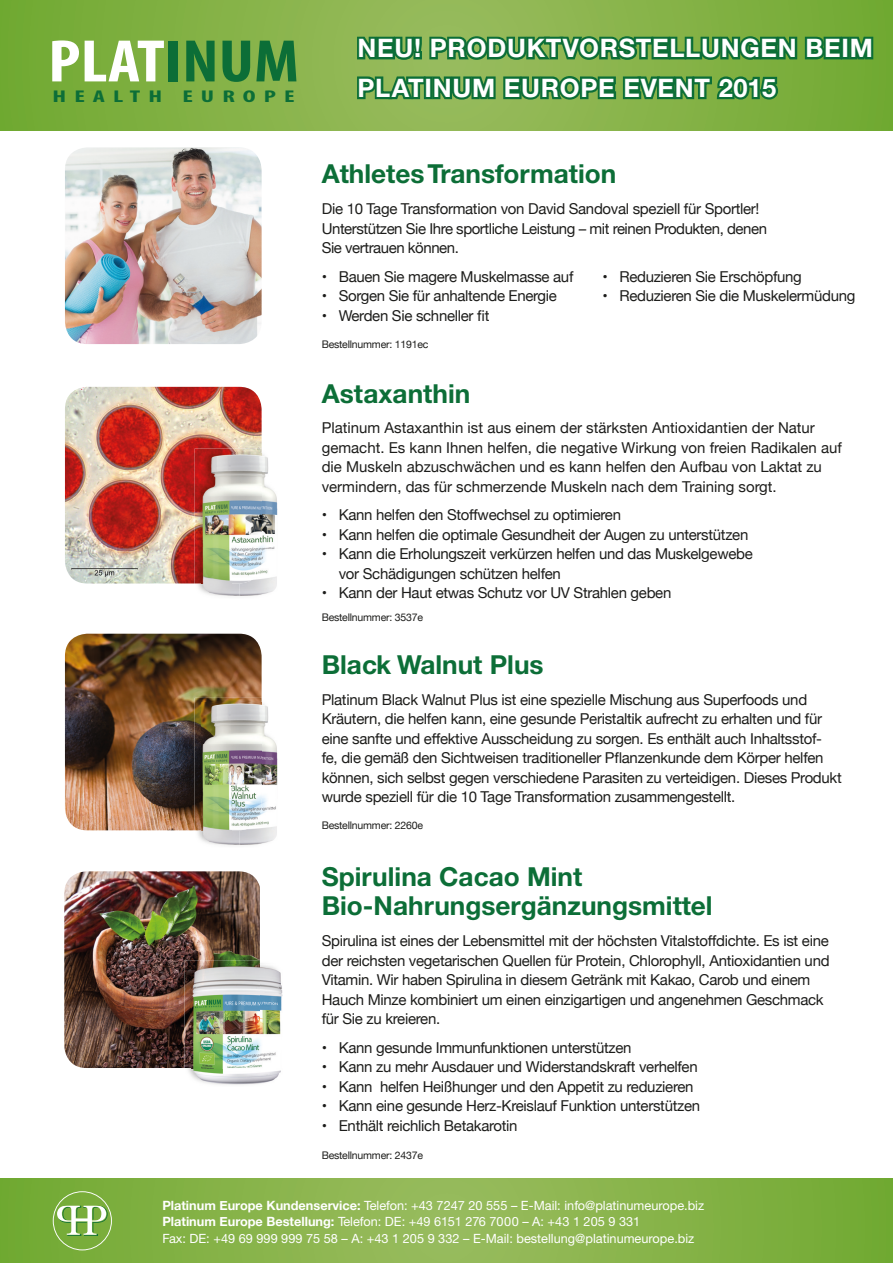
<style>
.page{position:relative;width:893px;height:1263px;background:#fff}
.page>*{position:absolute;margin:0;border:0;box-sizing:border-box;transform-origin:0 0}
.t1{font:700 condensed 60.45px "Myriad Pro";color:#fff;scale:1.17 1}
.t2{font:700 26.25px/29.1px "Helvetica Neue CE";color:#0c6e37}
.t3{font:700 25.5px/39.8px "Helvetica Neue CE";letter-spacing:.03em;color:#fff}
.t4{font:700 condensed 17.1px "Myriad Pro";letter-spacing:.3em;color:#0c6e37;scale:1.57 1}
.t5{font:15px/19.5px "Helvetica Neue";letter-spacing:-.02em;color:#1d1d1b}
.t6{font:15px/19.5px "Helvetica Neue";color:#1d1d1b}
.t7{font:12.75px/16.5px "Helvetica Neue CE";color:#fff}
.t8{font:10.5px "Helvetica Neue";letter-spacing:-.02em;color:#1d1d1b}
.s1{color:#0c6e37}
.s2{font-family:"Helvetica Neue";font-weight:700}
</style>
<div class="page">
<svg style="left:0;top:1179px;width:893px;height:84px;background:#85b248"></svg>
<svg style="left:0;top:0;width:893px;height:131px;background:#81b044"></svg>
<svg style="left:355px;top:17px;width:520px;height:104px;background:#5f9c44"></svg>
<img style="left:64px;top:871px;width:196px;height:197px">
<img style="left:65px;top:387px;width:197px;height:196px">
<img style="left:65px;top:147px;width:197px;height:197px">
<img style="left:65px;top:634px;width:197px;height:196px">
<svg style="left:53px;top:1191px;width:59px;height:59px;background:#8eba5f"></svg>
<img style="left:195px;top:449px;width:67px;height:134px">
<img style="left:277px;top:503px;width:1px;height:12px">
<img style="left:262px;top:454px;width:15px;height:95px">
<img style="left:202px;top:583px;width:37px;height:13px">
<img style="left:239px;top:549px;width:38px;height:47px">
<img style="left:202px;top:453px;width:60px;height:130px">
<img style="left:195px;top:698px;width:67px;height:132px">
<img style="left:277px;top:753px;width:1px;height:32px">
<img style="left:262px;top:703px;width:15px;height:95px">
<img style="left:202px;top:830px;width:37px;height:16px">
<img style="left:239px;top:798px;width:38px;height:47px">
<img style="left:202px;top:702px;width:60px;height:128px">
<img style="left:184px;top:960px;width:76px;height:108px">
<img style="left:260px;top:965px;width:23px;height:80px">
<img style="left:191px;top:1068px;width:46px;height:17px">
<img style="left:237px;top:1045px;width:44px;height:40px">
<img style="left:191px;top:964px;width:69px;height:104px">
<h1 class="t1" style="left:48px;top:24px;width:216px">PLAT<span class="s1">INUM</span></h1>
<p class="t4" style="left:53px;top:86px;width:156px">HEALTH EUROPE</p>
<h3 class="t3" style="left:358px;top:29px;width:517px">NEU! PRODUKTVORSTELLUNGEN BEIM<br>PLATINUM EUROPE EVENT 2015</h3>
<h2 class="t2" style="left:322px;top:160px;width:296px">Athletes Transformation</h2>
<p class="t5" style="left:322px;top:200px;width:447px">Die 10 Tage Transformation von David Sandoval speziell für Sportler!<br>Unterstützen Sie Ihre sportliche Leistung – mit reinen Produkten, denen<br>Sie vertrauen können.</p>
<p class="t5" style="left:322px;top:267px;width:253px">• Bauen Sie magere Muskelmasse auf</p>
<p class="t5" style="left:322px;top:287px;width:237px">• Sorgen Sie für anhaltende Energie</p>
<p class="t5" style="left:322px;top:306px;width:169px">• Werden Sie schneller fit</p>
<p class="t5" style="left:602px;top:267px;width:201px">• Reduzieren Sie Erschöpfung</p>
<p class="t5" style="left:602px;top:287px;width:255px">• Reduzieren Sie die Muskelermüdung</p>
<p class="t8" style="left:322px;top:336px;width:108px">Bestellnummer: 1191ec</p>
<h2 class="t2" style="left:322px;top:379px;width:150px">Astaxanthin</h2>
<p class="t6" style="left:322px;top:419px;width:522px">Platinum Astaxanthin ist aus einem der stärksten Antioxidantien der Natur gemacht. Es kann Ihnen helfen, die negative Wirkung von freien Radikalen auf die Muskeln abzuschwächen und es kann helfen den Aufbau von Laktat zu vermindern, das für schmerzende Muskeln nach dem Training sorgt.</p>
<p class="t5" style="left:322px;top:506px;width:301px">• Kann helfen den Stoffwechsel zu optimieren</p>
<p class="t5" style="left:322px;top:526px;width:428px">• Kann helfen die optimale Gesundheit der Augen zu unterstützen</p>
<p class="t5" style="left:339px;top:545px;width:416px;text-indent:-17px">• Kann die Erholungszeit verkürzen helfen und das Muskelgewebe vor Schädigungen schützen helfen</p>
<p class="t5" style="left:322px;top:584px;width:351px">• Kann der Haut etwas Schutz vor UV Strahlen geben</p>
<p class="t8" style="left:322px;top:610px;width:103px">Bestellnummer: 3537e</p>
<h2 class="t2" style="left:322px;top:650px;width:223px">Black Walnut Plus</h2>
<p class="t5" style="left:322px;top:690px;width:522px">Platinum Black Walnut Plus ist eine spezielle Mischung aus Superfoods und Kräutern, die helfen kann, eine gesunde Peristaltik aufrecht zu erhalten und für eine sanfte und effektive Ausscheidung zu sorgen. Es enthält auch Inhaltsstof&shy;fe, die gemäß den Sichtweisen traditioneller Pflanzenkunde dem Körper helfen können, sich selbst gegen verschiedene Parasiten zu verteidigen. Dieses Produkt wurde speziell für die 10 Tage Transformation zusammengestellt.</p>
<p class="t8" style="left:322px;top:818px;width:103px">Bestellnummer: 2260e</p>
<h2 class="t2" style="left:322px;top:863px;width:392px">Spirulina Cacao Mint<br>Bio-Nahrungsergänzungsmittel</h2>
<p class="t5" style="left:322px;top:932px;width:509px">Spirulina ist eines der Lebensmittel mit der höchsten Vitalstoffdichte. Es ist eine der reichsten vegetarischen Quellen für Protein, Chlorophyll, Antioxidantien und Vitamin. Wir haben Spirulina in diesem Getränk mit Kakao, Carob und einem Hauch Minze kombiniert um einen einzigartigen und angenehmen Geschmack für Sie zu kreieren.</p>
<p class="t5" style="left:322px;top:1038px;width:311px">• Kann gesunde Immunfunktionen unterstützen</p>
<p class="t5" style="left:322px;top:1058px;width:377px">• Kann zu mehr Ausdauer und Widerstandskraft verhelfen</p>
<p class="t5" style="left:322px;top:1077px;width:373px">• Kann helfen Heißhunger und den Appetit zu reduzieren</p>
<p class="t5" style="left:322px;top:1097px;width:380px">• Kann eine gesunde Herz-Kreislauf Funktion unterstützen</p>
<p class="t5" style="left:322px;top:1116px;width:197px">• Enthält reichlich Betakarotin</p>
<p class="t8" style="left:322px;top:1148px;width:103px">Bestellnummer: 2437e</p>
<p class="t7" style="left:162px;top:1197px;width:543px"><span class="s2">Platinum Europe Kundenservice:</span> Telefon: +43 7247 20 555 – E-Mail: info@platinumeurope.biz<br><span class="s2">Platinum Europe Bestellung:</span> Telefon: DE: +49 6151 276 7000 – A: +43 1 205 9 331<br>Fax: DE: +49 69 999 999 75 58 – A: +43 1 205 9 332 – E-Mail: bestellung@platinumeurope.biz</p>
</div>
